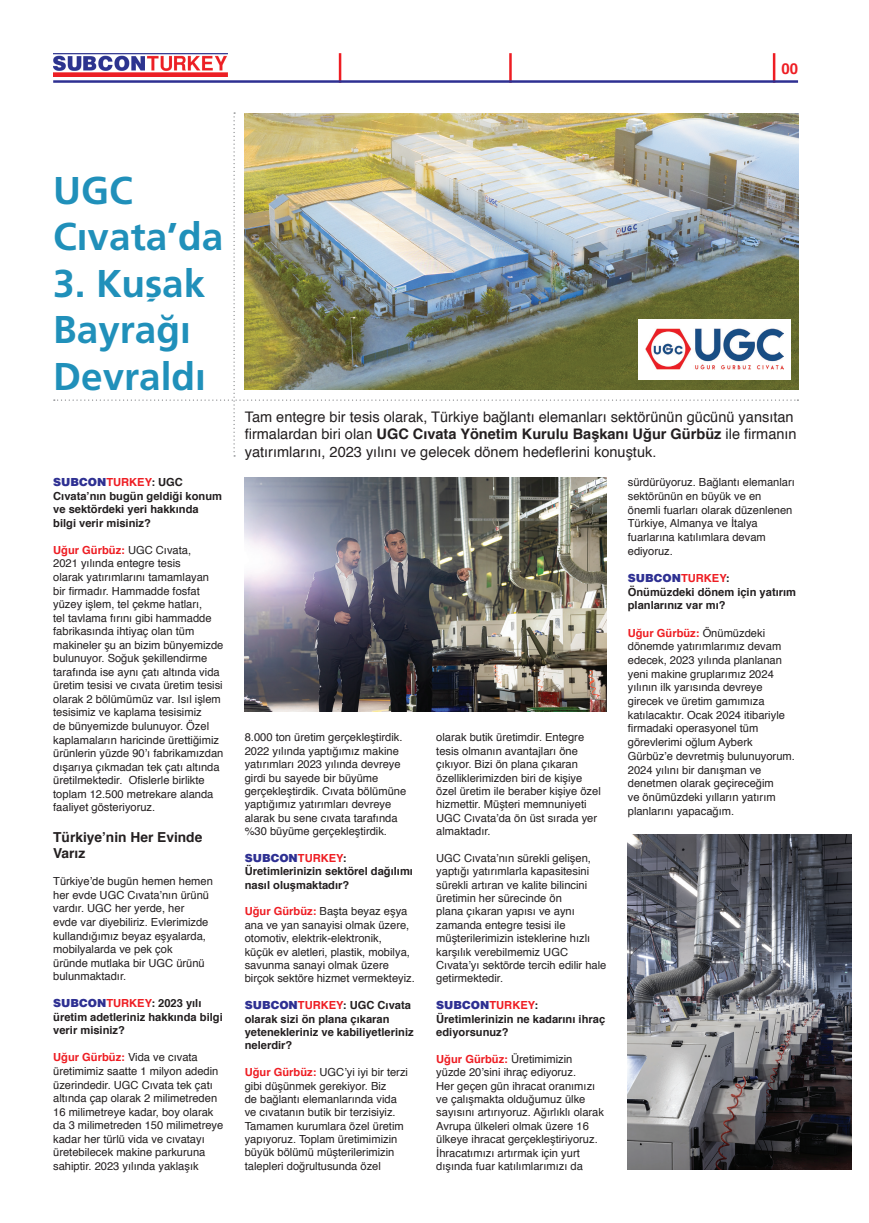
<style>
.page{position:relative;width:869px;height:1223px;background:#fff}
.page>*{position:absolute;margin:0;border:0;box-sizing:border-box;transform-origin:0 0}
.t1{font:38.62px/46.4px "Frutiger Bold Tr";color:#2090ba}
.t2{font:700 15px "Helvetica";color:#ee1d23}
.t3{font:14.5px/17.5px "Helvetica";color:#231f20}
.t4{font:700 13.75px/16.8px "Helvetica";color:#231f20}
.t5{font:11.12px/13.4px "Helvetica";color:#231f20}
.t6{font:700 11.12px/13.4px "Helvetica";color:#231f20}
.t7{font:11.12px "Helvetica Black Tr";color:#2e3092}
.s1{font-family:"Helvetica";font-weight:700;color:#ee1d23}
.s2{font-family:"Helvetica";font-weight:700;color:#231f20}
.s3{font-weight:700;color:#ee1d23}
.s4{font-family:"Helvetica Black Tr";font-weight:400;color:#2e3092}
.s5{color:#ee1d23}
.s6{font-weight:700}
</style>
<div class="page">
<hr style="left:772px;top:53px;width:3px;height:30px;background:#ee1d23">
<hr style="left:338px;top:53px;width:3px;height:30px;background:#ee1d23">
<hr style="left:509px;top:53px;width:2px;height:30px;background:#ee1d23">
<img style="left:53px;top:53px;width:174px;height:24px">
<hr style="left:53px;top:80px;width:744px;height:3px;background:#2e3092">
<img style="left:627px;top:834px;width:223px;height:335px">
<img style="left:244px;top:478px;width:362px;height:233px">
<img style="left:54px;top:112px;width:744px;height:344px">
<h2 class="t2" style="left:781px;top:56px;width:18px">00</h2>
<h1 class="t1" style="left:53px;top:167px;width:171px">UGC<br>Cıvata’da</h1>
<h1 class="t1" style="left:53px;top:259px;width:154px">3. Kuşak<br>Bayrağı<br>Devraldı</h1>
<p class="t7" style="left:53px;top:475px;width:131px">SUBCON<span class="s1">TURKEY</span><span class="s2">: UGC</span></p>
<p class="t6" style="left:53px;top:489px;width:170px">Cıvata’nın bugün geldiği konum ve sektördeki yeri hakkında bilgi verir misiniz?</p>
<p class="t5" style="left:53px;top:543px;width:172px"><span class="s3">Uğur Gürbüz:</span> UGC Cıvata,<br>2021 yılında entegre tesis<br>olarak yatırımlarını tamamlayan bir firmadır. Hammadde fosfat yüzey işlem, tel çekme hatları,<br>tel tavlama fırını gibi hammadde fabrikasında ihtiyaç olan tüm makineler şu an bizim bünyemizde bulunuyor. Soğuk şekillendirme tarafında ise aynı çatı altında vida üretim tesisi ve cıvata üretim tesisi olarak 2 bölümümüz var. Isıl işlem tesisimiz ve kaplama tesisimiz<br>de bünyemizde bulunuyor. Özel kaplamaların haricinde ürettiğimiz ürünlerin yüzde 90’ı fabrikamızdan dışarıya çıkmadan tek çatı altında üretilmektedir. Ofislerle birlikte toplam 12.500 metrekare alanda faaliyet gösteriyoruz.</p>
<p class="t4" style="left:53px;top:828px;width:151px">Türkiye’nin Her Evinde<br>Varız</p>
<p class="t5" style="left:53px;top:875px;width:161px">Türkiye’de bugün hemen hemen her evde UGC Cıvata’nın ürünü vardır. UGC her yerde, her<br>evde var diyebiliriz. Evlerimizde kullandığımız beyaz eşyalarda, mobilyalarda ve pek çok<br>üründe mutlaka bir UGC ürünü bulunmaktadır.</p>
<p class="t6" style="left:53px;top:996px;width:171px"><span class="s4">SUBCON</span><span class="s5">TURKEY</span>: 2023 yılı üretim adetleriniz hakkında bilgi verir misiniz?</p>
<p class="t5" style="left:53px;top:1051px;width:172px"><span class="s3">Uğur Gürbüz:</span> Vida ve cıvata üretimimiz saatte 1 milyon adedin üzerindedir. UGC Cıvata tek çatı altında çap olarak 2 milimetreden<br>16 milimetreye kadar, boy olarak da 3 milimetreden 150 milimetreye kadar her türlü vida ve cıvatayı üretebilecek makine parkuruna sahiptir. 2023 yılında yaklaşık</p>
<p class="t3" style="left:244px;top:408px;width:553px">Tam entegre bir tesis olarak, Türkiye bağlantı elemanları sektörünün gücünü yansıtan firmalardan biri olan <span class="s6">UGC Cıvata Yönetim Kurulu Başkanı Uğur Gürbüz</span> ile firmanın yatırımlarını, 2023 yılını ve gelecek dönem hedeflerini konuştuk.</p>
<p class="t5" style="left:244px;top:731px;width:163px">8.000 ton üretim gerçekleştirdik.<br>2022 yılında yaptığımız makine yatırımları 2023 yılında devreye girdi bu sayede bir büyüme gerçekleştirdik. Cıvata bölümüne yaptığımız yatırımları devreye alarak bu sene cıvata tarafında %30 büyüme gerçekleştirdik.</p>
<p class="t7" style="left:244px;top:850px;width:103px">SUBCON<span class="s1">TURKEY</span><span class="s2">:</span></p>
<p class="t6" style="left:244px;top:864px;width:170px">Üretimlerinizin sektörel dağılımı nasıl oluşmaktadır?</p>
<p class="t5" style="left:244px;top:905px;width:172px"><span class="s3">Uğur Gürbüz:</span> Başta beyaz eşya ana ve yan sanayisi olmak üzere, otomotiv, elektrik-elektronik,<br>küçük ev aletleri, plastik, mobilya, savunma sanayi olmak üzere birçok sektöre hizmet vermekteyiz.</p>
<p class="t6" style="left:244px;top:998px;width:170px"><span class="s4">SUBCON</span><span class="s5">TURKEY</span>: UGC Cıvata olarak sizi ön plana çıkaran yetenekleriniz ve kabiliyetleriniz nelerdir?</p>
<p class="t5" style="left:244px;top:1065px;width:165px"><span class="s3">Uğur Gürbüz:</span> UGC’yi iyi bir terzi gibi düşünmek gerekiyor. Biz<br>de bağlantı elemanlarında vida ve cıvatanın butik bir terzisiyiz.<br>Tamamen kurumlara özel üretim yapıyoruz. Toplam üretimimizin büyük bölümü müşterilerimizin talepleri doğrultusunda özel</p>
<p class="t5" style="left:436px;top:731px;width:166px">olarak butik üretimdir. Entegre tesis olmanın avantajları öne çıkıyor. Bizi ön plana çıkaran özelliklerimizden biri de kişiye özel üretim ile beraber kişiye özel hizmettir. Müşteri memnuniyeti<br>UGC Cıvata’da ön üst sırada yer almaktadır.</p>
<p class="t5" style="left:436px;top:851px;width:172px">UGC Cıvata’nın sürekli gelişen, yaptığı yatırımlarla kapasitesini sürekli artıran ve kalite bilincini üretimin her sürecinde ön<br>plana çıkaran yapısı ve aynı zamanda entegre tesisi ile müşterilerimizin isteklerine hızlı karşılık verebilmemiz UGC<br>Cıvata’yı sektörde tercih edilir hale getirmektedir.</p>
<p class="t7" style="left:436px;top:997px;width:103px">SUBCON<span class="s1">TURKEY</span><span class="s2">:</span></p>
<p class="t6" style="left:436px;top:1012px;width:170px">Üretimlerinizin ne kadarını ihraç ediyorsunuz?</p>
<p class="t5" style="left:436px;top:1052px;width:169px"><span class="s3">Uğur Gürbüz:</span> Üretimimizin yüzde 20’sini ihraç ediyoruz.<br>Her geçen gün ihracat oranımızı ve çalışmakta olduğumuz ülke sayısını artırıyoruz. Ağırlıklı olarak<br>Avrupa ülkeleri olmak üzere 16 ülkeye ihracat gerçekleştiriyoruz.<br>İhracatımızı artırmak için yurt dışında fuar katılımlarımızı da</p>
<p class="t5" style="left:627px;top:476px;width:168px">sürdürüyoruz. Bağlantı elemanları sektörünün en büyük ve en önemli fuarları olarak düzenlenen<br>Türkiye, Almanya ve İtalya fuarlarına katılımlara devam ediyoruz.</p>
<p class="t7" style="left:627px;top:570px;width:103px">SUBCON<span class="s1">TURKEY</span><span class="s2">:</span></p>
<p class="t6" style="left:627px;top:585px;width:170px">Önümüzdeki dönem için yatırım planlarınız var mı?</p>
<p class="t5" style="left:627px;top:626px;width:168px"><span class="s3">Uğur Gürbüz:</span> Önümüzdeki dönemde yatırımlarımız devam edecek, 2023 yılında planlanan yeni makine gruplarımız 2024 yılının ilk yarısında devreye girecek ve üretim gamımıza katılacaktır. Ocak 2024 itibariyle firmadaki operasyonel tüm görevlerimi oğlum Ayberk<br>Gürbüz’e devretmiş bulunuyorum.<br>2024 yılını bir danışman ve denetmen olarak geçireceğim<br>ve önümüzdeki yılların yatırım planlarını yapacağım.</p>
</div>
